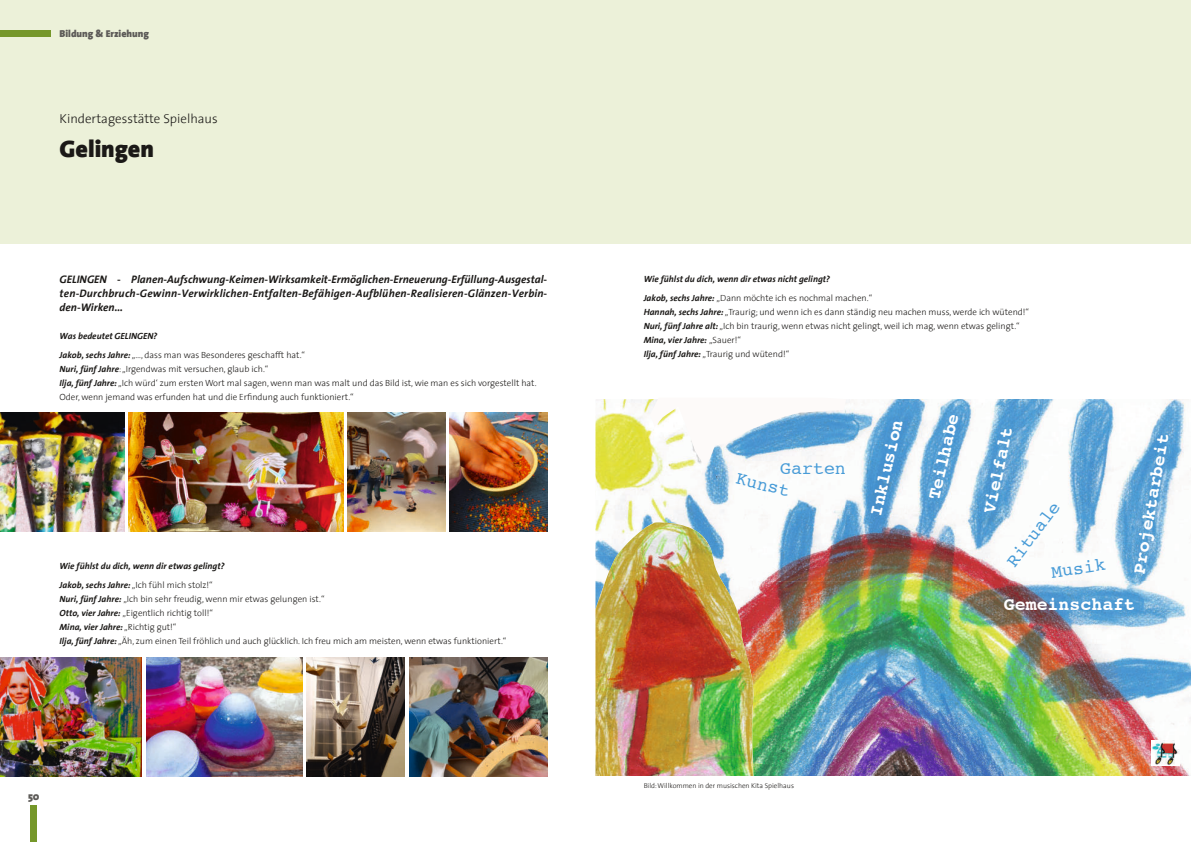
<style>
.page{position:relative;width:1191px;height:842px;background:#fff}
.page>*{position:absolute;margin:0;border:0;box-sizing:border-box;transform-origin:0 0}
.t1{font:900 24px "The Sans";color:#1b1917}
.t2{font:700 18.2px "Courier";color:#fff}
.t3{font:18.2px "Courier";color:#479bd7}
.t4{font:300 13px "The Sans";color:#1b1917}
.t5{font:italic 700 11px/14px "The Sans";letter-spacing:.02em;color:#1b1917;text-align:justify}
.t6{font:900 11px "The Sans";color:#5d5b58}
.t7{font:900 10px "The Sans";color:#5d5b58}
.t8{font:300 9px/14px "The Sans";color:#1b1917}
.t9{font:italic 700 9px/19px "The Sans";color:#1b1917}
.t10{font:300 7px "The Sans";color:#1b1917}
.s1{font-weight:300;font-style:normal}
.s2{font-weight:700;font-style:italic}
</style>
<div class="page">
<div style="left:0;top:0;width:1191px;height:244px;background:#ecf1d9"></div>
<div style="left:0;top:30px;width:51px;height:7px;background:#75972a"></div>
<div style="left:30px;top:805px;width:7px;height:37px;background:#75972a"></div>
<img style="left:0;top:412px;width:125px;height:119px">
<img style="left:128px;top:412px;width:215px;height:119px">
<img style="left:347px;top:412px;width:98px;height:119px">
<img style="left:449px;top:412px;width:98px;height:119px">
<img style="left:409px;top:658px;width:138px;height:119px">
<img style="left:146px;top:658px;width:156px;height:119px">
<img style="left:0;top:658px;width:141px;height:119px">
<img style="left:307px;top:658px;width:98px;height:119px">
<img style="left:845px;top:399px;width:345px;height:365px">
<img style="left:753px;top:764px;width:437px;height:12px">
<img style="left:687px;top:465px;width:158px;height:116px">
<img style="left:750px;top:581px;width:95px;height:183px">
<img style="left:731px;top:591px;width:4px;height:5px">
<img style="left:595px;top:399px;width:92px;height:130px">
<img style="left:595px;top:529px;width:12px;height:26px">
<img style="left:595px;top:555px;width:12px;height:15px">
<svg style="left:650px;top:399px;width:196px;height:66px"></svg>
<img style="left:607px;top:522px;width:124px;height:254px">
<img style="left:595px;top:577px;width:12px;height:199px">
<img style="left:730px;top:596px;width:23px;height:180px">
<img style="left:1151px;top:741px;width:28px;height:24px">
<p class="t7" style="left:60px;top:29px;width:91px">Bildung &amp; Erziehung</p>
<h3 class="t4" style="left:60px;top:113px;width:160px">Kindertagesstätte Spielhaus</h3>
<h1 class="t1" style="left:60px;top:139px;width:96px">Gelingen</h1>
<p class="t5" style="left:60px;top:273px;width:489px">GELINGEN - Planen-Aufschwung-Keimen-Wirksamkeit-Ermöglichen-Erneuerung-Erfüllung-Ausgestal&shy;ten-Durchbruch-Gewinn-Verwirklichen-Entfalten-Befähigen-Aufblühen-Realisieren-Glänzen-Verbin&shy;den-Wirken…</p>
<p class="t9" style="left:60px;top:327px;width:247px">Was bedeutet GELINGEN?<br>Jakob, sechs Jahre: <span class="s1">„…, dass man was Besonderes geschafft hat.“</span></p>
<p class="t8" style="left:60px;top:363px;width:478px"><span class="s2">Nuri, fünf Jahre</span>: „Irgendwas mit versuchen, glaub ich.“<br><span class="s2">Ilja, fünf Jahre:</span> „Ich würd‘ zum ersten Wort mal sagen, wenn man was malt und das Bild ist, wie man es sich vorgestellt hat.<br>Oder, wenn jemand was erfunden hat und die Erfindung auch funktioniert.“</p>
<p class="t9" style="left:60px;top:557px;width:166px">Wie fühlst du dich, wenn dir etwas gelingt?<br>Jakob, sechs Jahre: <span class="s1">„Ich fühl mich stolz!“</span></p>
<p class="t8" style="left:60px;top:593px;width:448px"><span class="s2">Nuri, fünf Jahre:</span> „Ich bin sehr freudig, wenn mir etwas gelungen ist.“<br><span class="s2">Otto, vier Jahre:</span> „Eigentlich richtig toll!“<br><span class="s2">Mina, vier Jahre:</span> „Richtig gut!“<br><span class="s2">Ilja, fünf Jahre:</span> „Äh, zum einen Teil fröhlich und auch glücklich. Ich freu mich am meisten, wenn etwas funktioniert.“</p>
<p class="t6" style="left:28px;top:791px;width:13px">50</p>
<p class="t9" style="left:643px;top:270px;width:230px">Wie fühlst du dich, wenn dir etwas nicht gelingt?<br>Jakob, sechs Jahre: <span class="s1">„Dann möchte ich es nochmal machen.“</span></p>
<p class="t8" style="left:643px;top:305px;width:387px"><span class="s2">Hannah, sechs Jahre:</span> „Traurig; und wenn ich es dann ständig neu machen muss, werde ich wütend!“ <span class="s2">Nuri, fünf Jahre alt:</span> „Ich bin traurig, wenn etwas nicht gelingt, weil ich mag, wenn etwas gelingt.“ <span class="s2">Mina, vier Jahre:</span> „Sauer!“<br><span class="s2">Ilja, fünf Jahre:</span> „Traurig und wütend!“</p>
<h2 class="t3" style="left:780px;top:462px;width:67px">Garten</h2>
<h2 class="t3" style="left:738px;top:472px;width:56px;rotate:14deg">Kunst</h2>
<h2 class="t2" style="left:869px;top:514px;width:100px;rotate:-77deg">Inklusion</h2>
<h2 class="t2" style="left:927px;top:497px;width:89px;rotate:-77deg">Teilhabe</h2>
<h2 class="t2" style="left:982px;top:511px;width:89px;rotate:-78deg">Vielfalt</h2>
<h2 class="t2" style="left:1132px;top:572px;width:144px;rotate:-80deg">Projektarbeit</h2>
<h2 class="t3" style="left:1005px;top:561px;width:78px;rotate:-53deg">Rituale</h2>
<h2 class="t2" style="left:1003px;top:598px;width:133px">Gemeinschaft</h2>
<h2 class="t3" style="left:1050px;top:565px;width:56px;rotate:-8deg">Musik</h2>
<p class="t10" style="left:643px;top:782px;width:152px">Bild: Willkommen in der musischen Kita Spielhaus</p>
</div>
